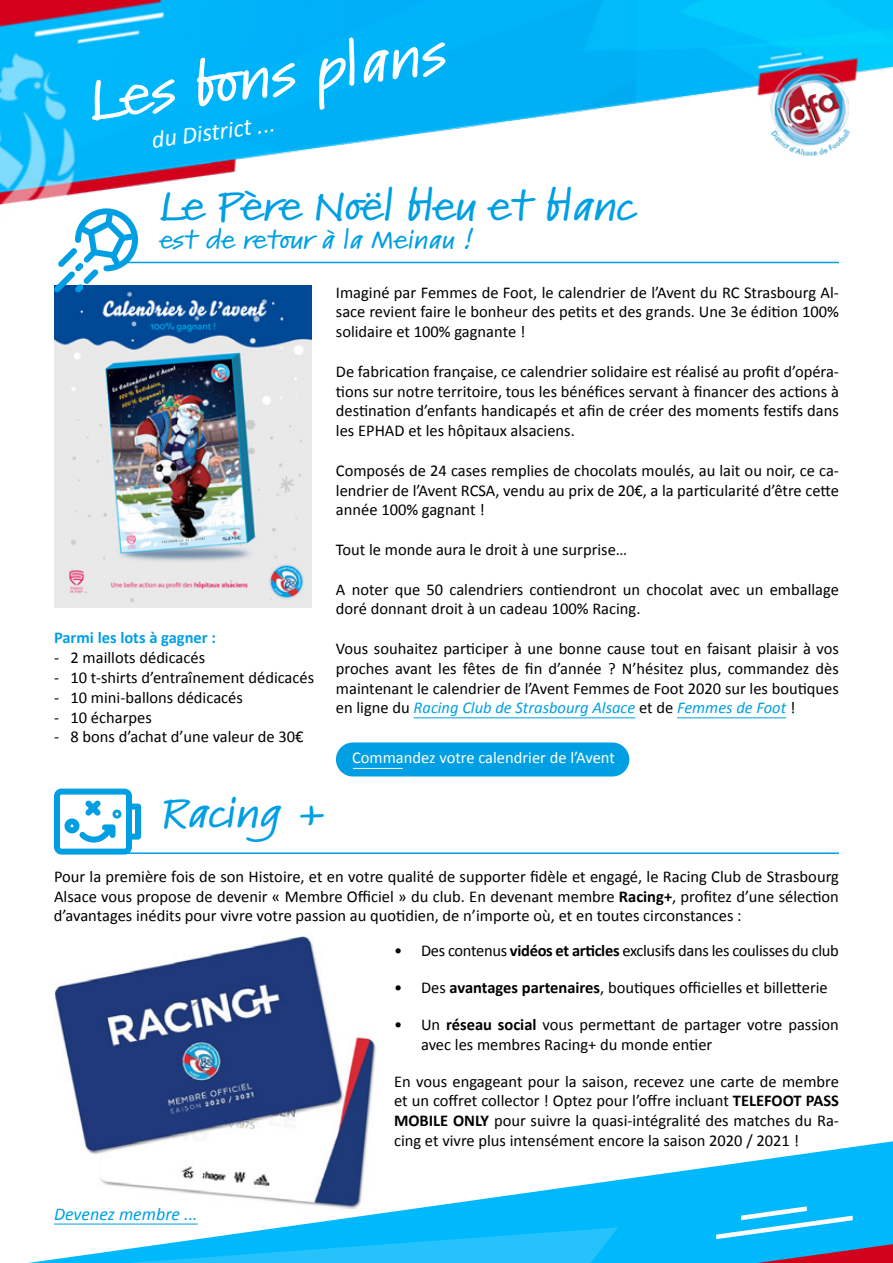
<style>
.page{position:relative;width:893px;height:1263px;background:#fff}
.page>*{position:absolute;margin:0;border:0;box-sizing:border-box;transform-origin:0 0}
.t1{font:600 expanded 54.75px "Kremlin Pro";color:#fff}
.t2{font:600 expanded 39px "Kremlin Pro";color:#009fe3}
.t3{font:italic 24.3px "Calibri";color:#fff}
.t4{font:600 expanded 24px "Kremlin Pro";color:#009fe3}
.t5{font:italic 18px "Calibri";color:#009fe3}
.t6{font:16.5px/19.8px "Calibri";color:#000;text-align:justify}
.t7{font:16.5px "Calibri";letter-spacing:-.02em;color:#000}
.t8{font:16.5px "Calibri";color:#fff}
.t9{font:700 16.5px "Calibri";color:#009fe3}
.s1{font-style:italic;color:#009fe3}
.s2{font-weight:700}
</style>
<div class="page">
<img style="left:54px;top:935px;width:323px;height:206px">
<img style="left:54px;top:325px;width:258px;height:282px">
<img style="left:0;top:0;width:893px;height:325px">
<svg style="left:54px;top:788px;width:87px;height:66px"></svg>
<svg style="left:54px;top:1141px;width:839px;height:122px"></svg>
<svg style="left:716px;top:1206px;width:177px;height:57px;background:#32a7df"></svg>
<svg style="left:28px;top:1227px;width:590px;height:36px"></svg>
<hr style="left:414px;top:717px;width:221px;height:1px;background:#009fe3">
<hr style="left:677px;top:717px;width:109px;height:1px;background:#009fe3">
<hr style="left:54px;top:1224px;width:144px;height:1px;background:#009fe3">
<svg style="left:54px;top:208px;width:84px;height:84px"></svg>
<hr style="left:122px;top:852px;width:717px;height:2px;background:#009fe3">
<hr style="left:122px;top:262px;width:717px;height:1px;background:#009fe3">
<div style="left:336px;top:742px;width:293px;height:34px;background:#009fe3;border-radius:17px"></div>
<hr style="left:353px;top:768px;width:50px;height:1px;background:#fff">
<h1 class="t1" style="left:83px;top:62px;width:362px;rotate:-8deg">Les bons plans</h1>
<h3 class="t3" style="left:150px;top:124px;width:126px;rotate:-8deg">du District ...</h3>
<h2 class="t2" style="left:160px;top:178px;width:476px">Le Père Noël bleu et blanc</h2>
<h3 class="t4" style="left:160px;top:223px;width:315px">est de retour à la Meinau !</h3>
<p class="t9" style="left:54px;top:627px;width:163px">Parmi les lots à gagner :</p>
<p class="t6" style="left:54px;top:648px;width:153px">- 2 maillots dédicacés</p>
<p class="t6" style="left:54px;top:668px;width:262px">- 10 t-shirts d’entraînement dédicacés</p>
<p class="t6" style="left:54px;top:687px;width:190px">- 10 mini-ballons dédicacés</p>
<p class="t6" style="left:54px;top:707px;width:99px">- 10 écharpes</p>
<p class="t6" style="left:54px;top:727px;width:251px">- 8 bons d’achat d’une valeur de 30€</p>
<p class="t6" style="left:336px;top:282px;width:505px">Imaginé par Femmes de Foot, le calendrier de l’Avent du RC Strasbourg Al&shy;sace revient faire le bonheur des petits et des grands. Une 3e édition 100% solidaire et 100% gagnante !</p>
<p class="t6" style="left:336px;top:361px;width:505px">De fabrication française, ce calendrier solidaire est réalisé au profit d’opéra&shy;tions sur notre territoire, tous les bénéfices servant à financer des actions à destination d’enfants handicapés et afin de créer des moments festifs dans les EPHAD et les hôpitaux alsaciens.</p>
<p class="t6" style="left:336px;top:460px;width:505px">Composés de 24 cases remplies de chocolats moulés, au lait ou noir, ce ca&shy;lendrier de l’Avent RCSA, vendu au prix de 20€, a la particularité d’être cette année 100% gagnant !</p>
<p class="t6" style="left:336px;top:540px;width:293px">Tout le monde aura le droit à une surprise…</p>
<p class="t6" style="left:336px;top:579px;width:505px">A noter que 50 calendriers contiendront un chocolat avec un emballage doré donnant droit à un cadeau 100% Racing.</p>
<p class="t6" style="left:336px;top:639px;width:505px">Vous souhaitez participer à une bonne cause tout en faisant plaisir à vos proches avant les fêtes de fin d’année ? N’hésitez plus, commandez dès maintenant le calendrier de l’Avent Femmes de Foot 2020 sur les boutiques en ligne du <span class="s1">Racing Club de Strasbourg Alsace</span> et de <span class="s1">Femmes de Foot</span> !</p>
<p class="t8" style="left:352px;top:747px;width:264px">Commandez votre calendrier de l’Avent</p>
<h2 class="t2" style="left:160px;top:785px;width:168px">Racing +</h2>
<p class="t6" style="left:54px;top:866px;width:786px">Pour la première fois de son Histoire, et en votre qualité de supporter fidèle et engagé, le Racing Club de Strasbourg Alsace vous propose de devenir « Membre Officiel » du club. En devenant membre <span class="s2">Racing+</span>, profitez d’une sélection d’avantages inédits pour vivre votre passion au quotidien, de n’importe où, et en toutes circonstances :</p>
<p class="t5" style="left:54px;top:1201px;width:145px">Devenez membre ...</p>
<p class="t7" style="left:394px;top:940px;width:446px">• Des contenus <span class="s2">vidéos et articles</span> exclusifs dans les coulisses du club</p>
<p class="t6" style="left:394px;top:978px;width:435px">• Des <span class="s2">avantages partenaires</span>, boutiques officielles et billetterie</p>
<p class="t6" style="left:421px;top:1015px;width:419px;text-indent:-27px">• Un <span class="s2">réseau social</span> vous permettant de partager votre passion avec les membres Racing+ du monde entier</p>
<p class="t6" style="left:394px;top:1071px;width:446px">En vous engageant pour la saison, recevez une carte de membre et un coffret collector ! Optez pour l’offre incluant <span class="s2">TELEFOOT PASS MOBILE ONLY</span> pour suivre la quasi-intégralité des matches du Ra&shy;cing et vivre plus intensément encore la saison 2020 / 2021 !</p>
</div>
